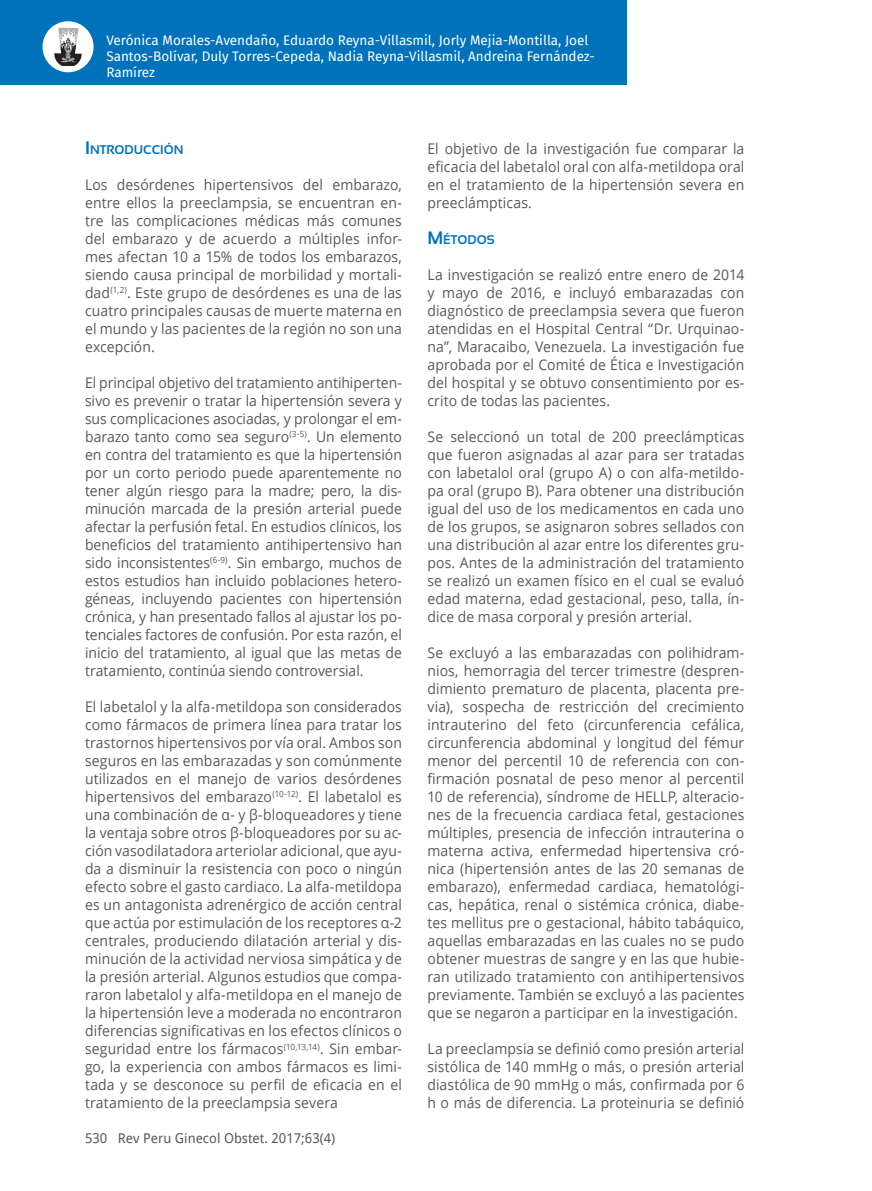
<style>
.page{position:relative;width:872px;height:1191px;background:#fff}
.page>*{position:absolute;margin:0;border:0;box-sizing:border-box;transform-origin:0 0}
.t1{font:14.7px/18px "Open Sans";letter-spacing:.005em;color:#57585a;text-align:justify;scale:.95 1}
.t2{font:13.5px/16.2px "Fira Sans";color:#fff}
.t3{font:13.5px "Droid Sans";color:#57585a}
.t4{font:700 12.6px "Sansation";color:#0072bc}
.s1{font-size:18px}
</style>
<div class="page">
<div style="left:0;top:0;width:626px;height:85px;background:#0072bc"></div>
<div style="left:43px;top:21px;width:51px;height:51px;background:#fff;border-radius:50%"></div>
<svg style="left:54px;top:28px;width:28px;height:38px"></svg>
<p class="t2" style="left:106px;top:31px;width:490px">Verónica Morales-Avendaño, Eduardo Reyna-Villasmil, Jorly Mejia-Montilla, Joel<br>Santos-Bolívar, Duly Torres-Cepeda, Nadia Reyna-Villasmil, Andreina Fernández-<br>Ramírez</p>
<p class="t4" style="left:85px;top:143px;width:100px"><span class="s1">I</span>NTRODUCCIÓN</p>
<p class="t1" style="left:85px;top:175px;width:335px">Los desórdenes hipertensivos del embarazo, entre ellos la preeclampsia, se encuentran en&shy;tre las complicaciones médicas más comunes del embarazo y de acuerdo a múltiples infor&shy;mes afectan 10 a 15% de todos los embarazos, siendo causa principal de morbilidad y mortali&shy;dad<sup>(1,2)</sup>. Este grupo de desórdenes es una de las cuatro principales causas de muerte materna en el mundo y las pacientes de la región no son una excepción.</p>
<p class="t1" style="left:85px;top:373px;width:335px">El principal objetivo del tratamiento antihiperten&shy;sivo es prevenir o tratar la hipertensión severa y sus complicaciones asociadas, y prolongar el em&shy;barazo tanto como sea seguro<sup>(3-5)</sup>. Un elemento en contra del tratamiento es que la hipertensión por un corto periodo puede aparentemente no tener algún riesgo para la madre; pero, la dis&shy;minución marcada de la presión arterial puede afectar la perfusión fetal. En estudios clínicos, los beneficios del tratamiento antihipertensivo han sido inconsistentes<sup>(6-9)</sup>. Sin embargo, muchos de estos estudios han incluido poblaciones hetero&shy;géneas, incluyendo pacientes con hipertensión crónica, y han presentado fallos al ajustar los po&shy;tenciales factores de confusión. Por esta razón, el inicio del tratamiento, al igual que las metas de tratamiento, continúa siendo controversial.</p>
<p class="t1" style="left:85px;top:697px;width:335px">El labetalol y la alfa-metildopa son considerados como fármacos de primera línea para tratar los trastornos hipertensivos por vía oral. Ambos son seguros en las embarazadas y son comúnmente utilizados en el manejo de varios desórdenes hipertensivos del embarazo<sup>(10-12)</sup>. El labetalol es una combinación de α- y β-bloqueadores y tiene la ventaja sobre otros β-bloqueadores por su ac&shy;ción vasodilatadora arteriolar adicional, que ayu&shy;da a disminuir la resistencia con poco o ningún efecto sobre el gasto cardiaco. La alfa-metildopa es un antagonista adrenérgico de acción central que actúa por estimulación de los receptores α-2 centrales, produciendo dilatación arterial y dis&shy;minución de la actividad nerviosa simpática y de la presión arterial. Algunos estudios que compa&shy;raron labetalol y alfa-metildopa en el manejo de la hipertensión leve a moderada no encontraron diferencias significativas en los efectos clínicos o seguridad entre los fármacos<sup>(10,13,14)</sup>. Sin embar&shy;go, la experiencia con ambos fármacos es limi&shy;tada y se desconoce su perfil de eficacia en el tratamiento de la preeclampsia severa</p>
<p class="t3" style="left:85px;top:1128px;width:252px">530 Rev Peru Ginecol Obstet. 2017;63(4)</p>
<p class="t1" style="left:427px;top:139px;width:335px">El objetivo de la investigación fue comparar la eficacia del labetalol oral con alfa-metildopa oral en el tratamiento de la hipertensión severa en preeclámpticas.</p>
<p class="t4" style="left:427px;top:233px;width:69px"><span class="s1">M</span>ÉTODOS</p>
<p class="t1" style="left:427px;top:265px;width:335px">La investigación se realizó entre enero de 2014 y mayo de 2016, e incluyó embarazadas con diagnóstico de preeclampsia severa que fueron atendidas en el Hospital Central “Dr. Urquinao&shy;na”, Maracaibo, Venezuela. La investigación fue aprobada por el Comité de Ética e Investigación del hospital y se obtuvo consentimiento por es&shy;crito de todas las pacientes.</p>
<p class="t1" style="left:427px;top:427px;width:335px">Se seleccionó un total de 200 preeclámpticas que fueron asignadas al azar para ser tratadas con labetalol oral (grupo A) o con alfa-metildo&shy;pa oral (grupo B). Para obtener una distribución igual del uso de los medicamentos en cada uno de los grupos, se asignaron sobres sellados con una distribución al azar entre los diferentes gru&shy;pos. Antes de la administración del tratamiento se realizó un examen físico en el cual se evaluó edad materna, edad gestacional, peso, talla, ín&shy;dice de masa corporal y presión arterial.</p>
<p class="t1" style="left:427px;top:643px;width:335px">Se excluyó a las embarazadas con polihidram&shy;nios, hemorragia del tercer trimestre (despren&shy;dimiento prematuro de placenta, placenta pre&shy;via), sospecha de restricción del crecimiento intrauterino del feto (circunferencia cefálica, circunferencia abdominal y longitud del fémur menor del percentil 10 de referencia con con&shy;firmación posnatal de peso menor al percentil 10 de referencia), síndrome de HELLP, alteracio&shy;nes de la frecuencia cardiaca fetal, gestaciones múltiples, presencia de infección intrauterina o materna activa, enfermedad hipertensiva cró&shy;nica (hipertensión antes de las 20 semanas de embarazo), enfermedad cardiaca, hematológi&shy;cas, hepática, renal o sistémica crónica, diabe&shy;tes mellitus pre o gestacional, hábito tabáquico, aquellas embarazadas en las cuales no se pudo obtener muestras de sangre y en las que hubie&shy;ran utilizado tratamiento con antihipertensivos previamente. También se excluyó a las pacientes que se negaron a participar en la investigación.</p>
<p class="t1" style="left:427px;top:1039px;width:335px">La preeclampsia se definió como presión arterial sistólica de 140 mmHg o más, o presión arterial diastólica de 90 mmHg o más, confirmada por 6 h o más de diferencia. La proteinuria se definió</p>
</div>
